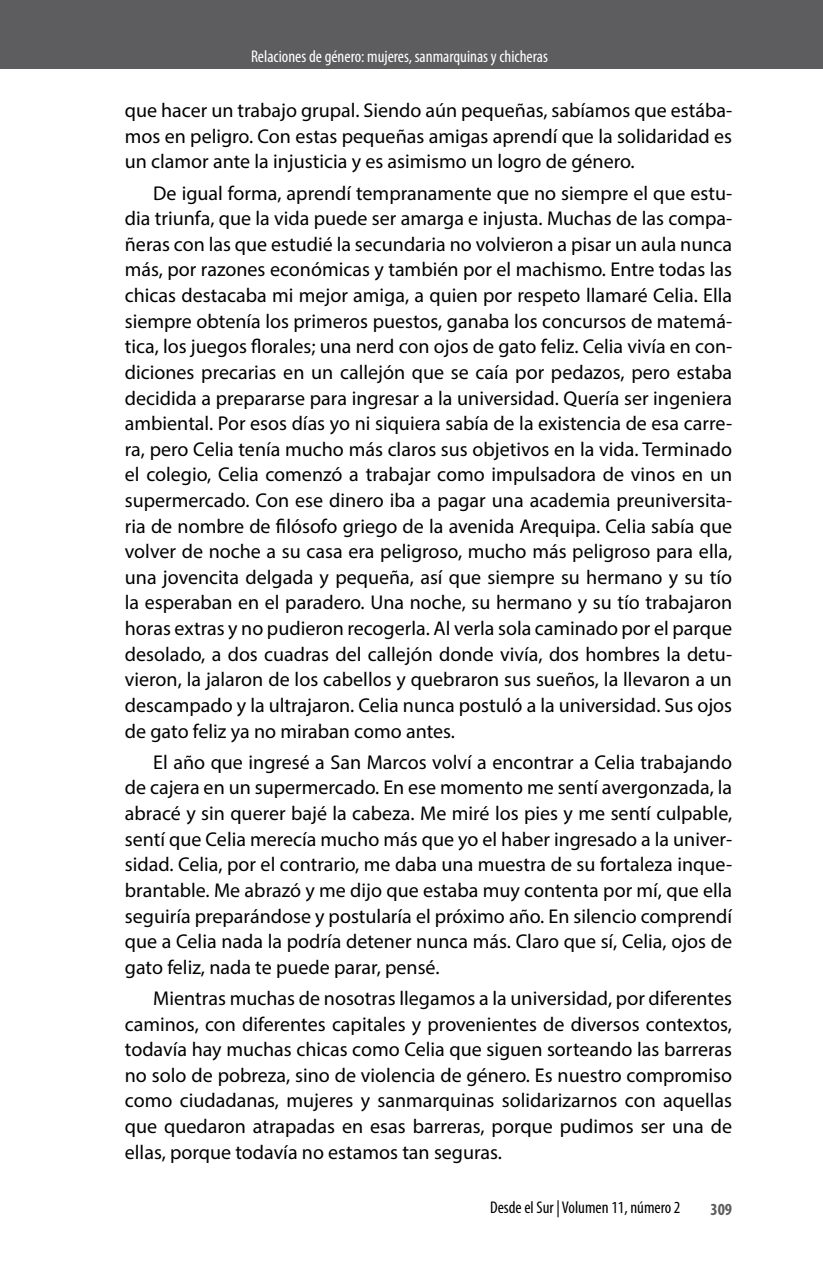
<style>
.page{position:relative;width:823px;height:1265px;background:#fff}
.page>*{position:absolute;margin:0;border:0;box-sizing:border-box;transform-origin:0 0}
.t1{font:20px/25.6px "Myriad Pro";color:#000;text-align:justify}
.t2{font:condensed 17px "Myriad Pro";color:#fff}
.t3{font:condensed 17px "Myriad Pro";color:#000}
.t4{font:700 condensed 17px "Myriad Pro";color:#5d5d60}
</style>
<div class="page">
<div style="left:0;top:0;width:822px;height:68px;background:#5d5d60"></div>
<p class="t2" style="left:251px;top:46px;width:298px">Relaciones de género: mujeres, sanmarquinas y chicheras</p>
<p class="t1" style="left:125px;top:97px;width:608px">que hacer un trabajo grupal. Siendo aún pequeñas, sabíamos que estába&shy;mos en peligro. Con estas pequeñas amigas aprendí que la solidaridad es un clamor ante la injusticia y es asimismo un logro de género.</p>
<p class="t1" style="left:125px;top:180px;width:608px;text-indent:28px">De igual forma, aprendí tempranamente que no siempre el que estu&shy;dia triunfa, que la vida puede ser amarga e injusta. Muchas de las compa&shy;ñeras con las que estudié la secundaria no volvieron a pisar un aula nunca más, por razones económicas y también por el machismo. Entre todas las chicas destacaba mi mejor amiga, a quien por respeto llamaré Celia. Ella siempre obtenía los primeros puestos, ganaba los concursos de matemá&shy;tica, los juegos florales; una nerd con ojos de gato feliz. Celia vivía en con&shy;diciones precarias en un callejón que se caía por pedazos, pero estaba decidida a prepararse para ingresar a la universidad. Quería ser ingeniera ambiental. Por esos días yo ni siquiera sabía de la existencia de esa carre&shy;ra, pero Celia tenía mucho más claros sus objetivos en la vida. Terminado el colegio, Celia comenzó a trabajar como impulsadora de vinos en un supermercado. Con ese dinero iba a pagar una academia preuniversita&shy;ria de nombre de filósofo griego de la avenida Arequipa. Celia sabía que volver de noche a su casa era peligroso, mucho más peligroso para ella, una jovencita delgada y pequeña, así que siempre su hermano y su tío la esperaban en el paradero. Una noche, su hermano y su tío trabajaron horas extras y no pudieron recogerla. Al verla sola caminado por el parque desolado, a dos cuadras del callejón donde vivía, dos hombres la detu&shy;vieron, la jalaron de los cabellos y quebraron sus sueños, la llevaron a un descampado y la ultrajaron. Celia nunca postuló a la universidad. Sus ojos de gato feliz ya no miraban como antes.</p>
<p class="t1" style="left:125px;top:749px;width:608px;text-indent:28px">El año que ingresé a San Marcos volví a encontrar a Celia trabajando de cajera en un supermercado. En ese momento me sentí avergonzada, la abracé y sin querer bajé la cabeza. Me miré los pies y me sentí culpable, sentí que Celia merecía mucho más que yo el haber ingresado a la univer&shy;sidad. Celia, por el contrario, me daba una muestra de su fortaleza inque&shy;brantable. Me abrazó y me dijo que estaba muy contenta por mí, que ella seguiría preparándose y postularía el próximo año. En silencio comprendí que a Celia nada la podría detener nunca más. Claro que sí, Celia, ojos de gato feliz, nada te puede parar, pensé.</p>
<p class="t1" style="left:125px;top:985px;width:608px;text-indent:28px">Mientras muchas de nosotras llegamos a la universidad, por diferentes caminos, con diferentes capitales y provenientes de diversos contextos, todavía hay muchas chicas como Celia que siguen sorteando las barreras no solo de pobreza, sino de violencia de género. Es nuestro compromiso como ciudadanas, mujeres y sanmarquinas solidarizarnos con aquellas que quedaron atrapadas en esas barreras, porque pudimos ser una de ellas, porque todavía no estamos tan seguras.</p>
<p class="t3" style="left:489px;top:1196px;width:192px">Desde el Sur | Volumen 11, número 2</p>
<p class="t4" style="left:710px;top:1198px;width:23px">309</p>
</div>
